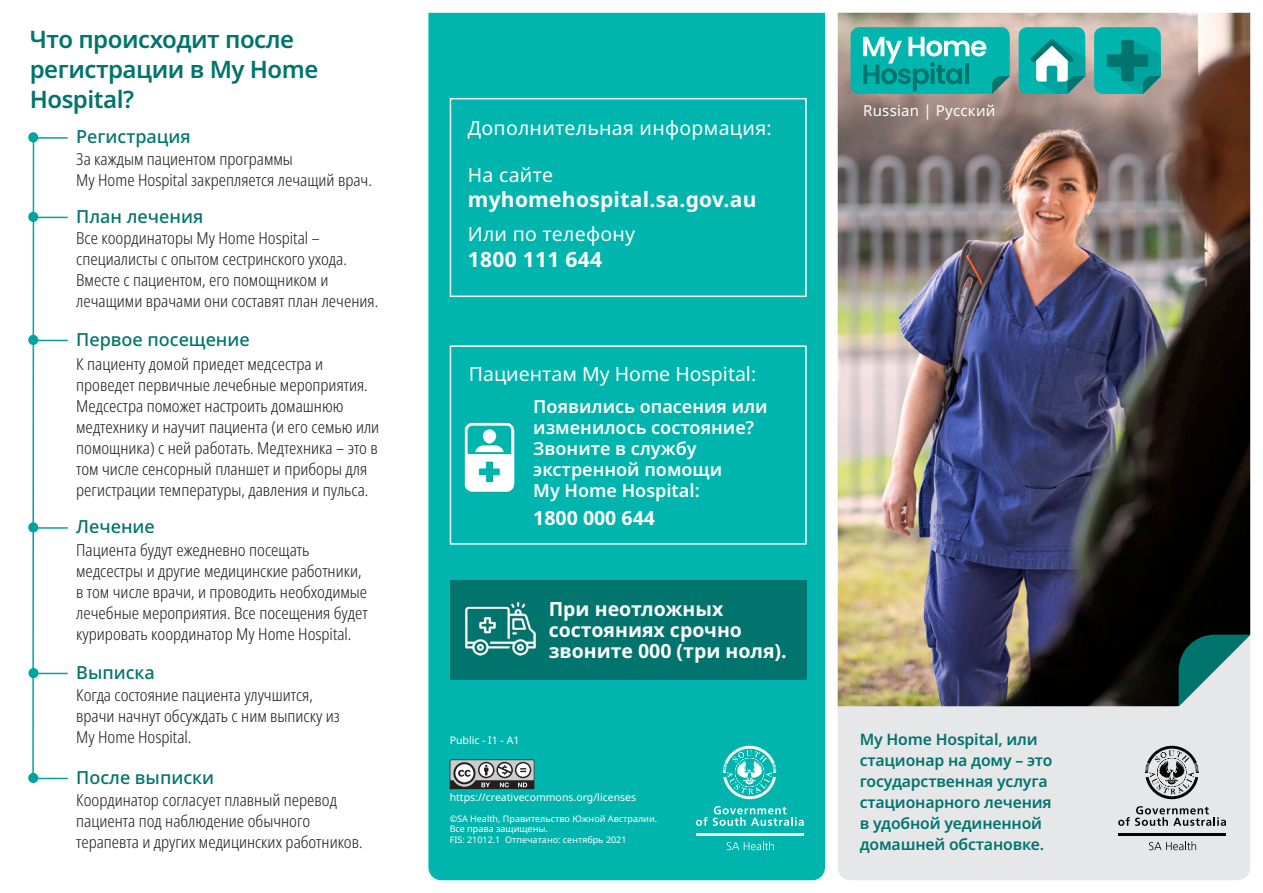
<style>
.page{position:relative;width:1263px;height:893px;background:#fff}
.page>*{position:absolute;margin:0;border:0;box-sizing:border-box;transform-origin:0 0}
.Heading_2{font:600 24px/30px "Noto Sans";letter-spacing:-.02em;color:#00746d}
.Body_text_reverse{font:700 21px "Noto Sans";letter-spacing:.015em;color:#fff}
.Body_text_reverse-2{font:19.5px "Noto Sans";letter-spacing:.015em;color:#fff}
.Body_text_reverse-3{font:700 19.5px/21px "Noto Sans";color:#fff}
.Body_text_reverse-4{font:600 18px/21px "Noto Sans";color:#fff}
.Heading_2-2{font:500 18px "Noto Sans";color:#00746d}
.Body_text{font:300 condensed 16.5px/21px "Noto Sans";color:#231f20}
.Body_text_reverse-5{font:600 15.75px/21px "Noto Sans";letter-spacing:-.01em;color:#00746d}
.Body_text_reverse-6{font:15px "Noto Sans";letter-spacing:.015em;color:#fff}
.Body_text_reverse-7{font:10.5px "Noto Sans";color:#fff}
.Body_text_reverse-8{font:9px/10.8px "Noto Sans";color:#fff}
</style>
<div class="page">
<div style="left:838px;top:706px;width:412px;height:174px;background:#e6e7e9"></div>
<div style="left:428px;top:13px;width:397px;height:867px;background:#00b5ae"></div>
<img style="left:838px;top:13px;width:412px;height:693px">
<svg style="left:850px;top:27px;width:160px;height:67px;background:#1fb4ae"></svg>
<svg style="left:1018px;top:27px;width:67px;height:67px;background:#34b6b0"></svg>
<svg style="left:1094px;top:27px;width:67px;height:67px;background:#0aa19a"></svg>
<svg style="left:1179px;top:635px;width:71px;height:71px;background:#72a7a4"></svg>
<svg style="left:450px;top:759px;width:84px;height:30px"></svg>
<div style="left:450px;top:580px;width:357px;height:100px;background:#00746d"></div>
<div style="left:450px;top:98px;width:357px;height:199px;border:2px solid #fff"></div>
<div style="left:450px;top:345px;width:357px;height:200px;border:2px solid #fff"></div>
<hr style="left:32px;top:138px;width:2px;height:637px;background:#00a39d">
<hr style="left:33px;top:137px;width:35px;height:2px;background:#00a39d">
<hr style="left:33px;top:217px;width:35px;height:1px;background:#00a39d">
<hr style="left:33px;top:340px;width:35px;height:1px;background:#00a39d">
<hr style="left:33px;top:527px;width:35px;height:2px;background:#00a39d">
<hr style="left:33px;top:673px;width:35px;height:1px;background:#00a39d">
<hr style="left:33px;top:778px;width:35px;height:1px;background:#00a39d">
<img style="left:464px;top:602px;width:72px;height:54px">
<div style="left:29px;top:133px;width:8px;height:9px;background:#00a39d;border-radius:50%"></div>
<div style="left:28px;top:132px;width:10px;height:10px;border:2px solid #00a39d;border-radius:50%"></div>
<div style="left:29px;top:774px;width:8px;height:8px;background:#00a39d;border-radius:50%"></div>
<div style="left:28px;top:773px;width:10px;height:10px;border:2px solid #00a39d;border-radius:50%"></div>
<div style="left:29px;top:213px;width:8px;height:8px;background:#00a39d;border-radius:50%"></div>
<div style="left:28px;top:212px;width:10px;height:10px;border:2px solid #00a39d;border-radius:50%"></div>
<div style="left:29px;top:336px;width:8px;height:8px;background:#00a39d;border-radius:50%"></div>
<div style="left:28px;top:335px;width:10px;height:10px;border:2px solid #00a39d;border-radius:50%"></div>
<div style="left:29px;top:523px;width:8px;height:9px;background:#00a39d;border-radius:50%"></div>
<div style="left:28px;top:522px;width:10px;height:10px;border:2px solid #00a39d;border-radius:50%"></div>
<div style="left:29px;top:669px;width:9px;height:8px;background:#00a39d;border-radius:50%"></div>
<div style="left:28px;top:668px;width:10px;height:10px;border:2px solid #00a39d;border-radius:50%"></div>
<img style="left:451px;top:410px;width:76px;height:94px">
<svg style="left:1149px;top:841px;width:47px;height:9px"></svg>
<hr style="left:1118px;top:833px;width:108px;height:2px;background:#040503">
<svg style="left:1118px;top:806px;width:108px;height:20px;background:#afb0b1"></svg>
<svg style="left:1145px;top:746px;width:53px;height:53px;background:#a1a2a3"></svg>
<svg style="left:727px;top:841px;width:47px;height:9px"></svg>
<hr style="left:696px;top:833px;width:108px;height:2px;background:#fff">
<svg style="left:696px;top:817px;width:11px;height:9px"></svg>
<svg style="left:713px;top:806px;width:91px;height:20px;background:#42c8c3"></svg>
<svg style="left:723px;top:746px;width:53px;height:53px"></svg>
<p class="Heading_2" style="left:30px;top:25px;width:290px">Что происходит после регистрации в My Home<br>Hospital?</p>
<p class="Heading_2-2" style="left:76px;top:124px;width:116px">Регистрация</p>
<p class="Body_text" style="left:76px;top:149px;width:297px">За каждым пациентом программы<br>My Home Hospital закрепляется лечащий врач.</p>
<p class="Heading_2-2" style="left:76px;top:203px;width:129px">План лечения</p>
<p class="Body_text" style="left:76px;top:228px;width:303px">Все координаторы My Home Hospital – специалисты с опытом сестринского ухода.<br>Вместе с пациентом, его помощником и лечащими врачами они составят план лечения.</p>
<p class="Heading_2-2" style="left:76px;top:326px;width:175px">Первое посещение</p>
<p class="Body_text" style="left:76px;top:353px;width:305px">К пациенту домой приедет медсестра и проведет первичные лечебные мероприятия.<br>Медсестра поможет настроить домашнюю медтехнику и научит пациента (и его семью или помощника) с ней работать. Медтехника – это в том числе сенсорный планшет и приборы для регистрации температуры, давления и пульса.</p>
<p class="Heading_2-2" style="left:76px;top:514px;width:80px">Лечение</p>
<p class="Body_text" style="left:76px;top:539px;width:293px">Пациента будут ежедневно посещать медсестры и другие медицинские работники, в том числе врачи, и проводить необходимые лечебные мероприятия. Все посещения будет курировать координатор My Home Hospital.</p>
<p class="Heading_2-2" style="left:76px;top:659px;width:80px">Выписка</p>
<p class="Body_text" style="left:76px;top:685px;width:265px">Когда состояние пациента улучшится, врачи начнут обсуждать с ним выписку из<br>My Home Hospital.</p>
<p class="Heading_2-2" style="left:76px;top:764px;width:139px">После выписки</p>
<p class="Body_text" style="left:76px;top:790px;width:288px">Координатор согласует плавный перевод пациента под наблюдение обычного терапевта и других медицинских работников.</p>
<p class="Body_text_reverse-2" style="left:468px;top:114px;width:305px">Дополнительная информация:</p>
<p class="Body_text_reverse-2" style="left:468px;top:161px;width:87px">На сайте</p>
<p class="Body_text_reverse" style="left:468px;top:185px;width:290px">myhomehospital.sa.gov.au</p>
<p class="Body_text_reverse-2" style="left:468px;top:220px;width:169px">Или по телефону</p>
<p class="Body_text_reverse" style="left:468px;top:244px;width:136px">1800 111 644</p>
<p class="Body_text_reverse-2" style="left:469px;top:360px;width:289px">Пациентам My Home Hospital:</p>
<p class="Body_text_reverse-4" style="left:533px;top:396px;width:236px">Появились опасения или изменилось состояние?<br>Звоните в службу экстренной помощи<br>My Home Hospital:</p>
<p class="Body_text_reverse-3" style="left:533px;top:508px;width:123px">1800 000 644</p>
<p class="Body_text_reverse-7" style="left:450px;top:733px;width:71px">Public - I1 - A1</p>
<p class="Body_text_reverse-3" style="left:549px;top:598px;width:239px">При неотложных состояниях срочно звоните 000 (три ноля).</p>
<p class="Body_text_reverse-7" style="left:450px;top:790px;width:188px">https://creativecommons.org/licenses</p>
<p class="Body_text_reverse-8" style="left:450px;top:813px;width:209px">©SA Health, Правительство Южной Австралии.<br>Все права защищены.<br>FIS: 21012.1 Отпечатано: сентябрь 2021</p>
<p class="Body_text_reverse-6" style="left:863px;top:100px;width:134px">Russian | Русский</p>
<p class="Body_text_reverse-5" style="left:860px;top:729px;width:194px">My Home Hospital, или стационар на дому – это государственная услуга стационарного лечения в удобной уединенной домашней обстановке.</p>
</div>
